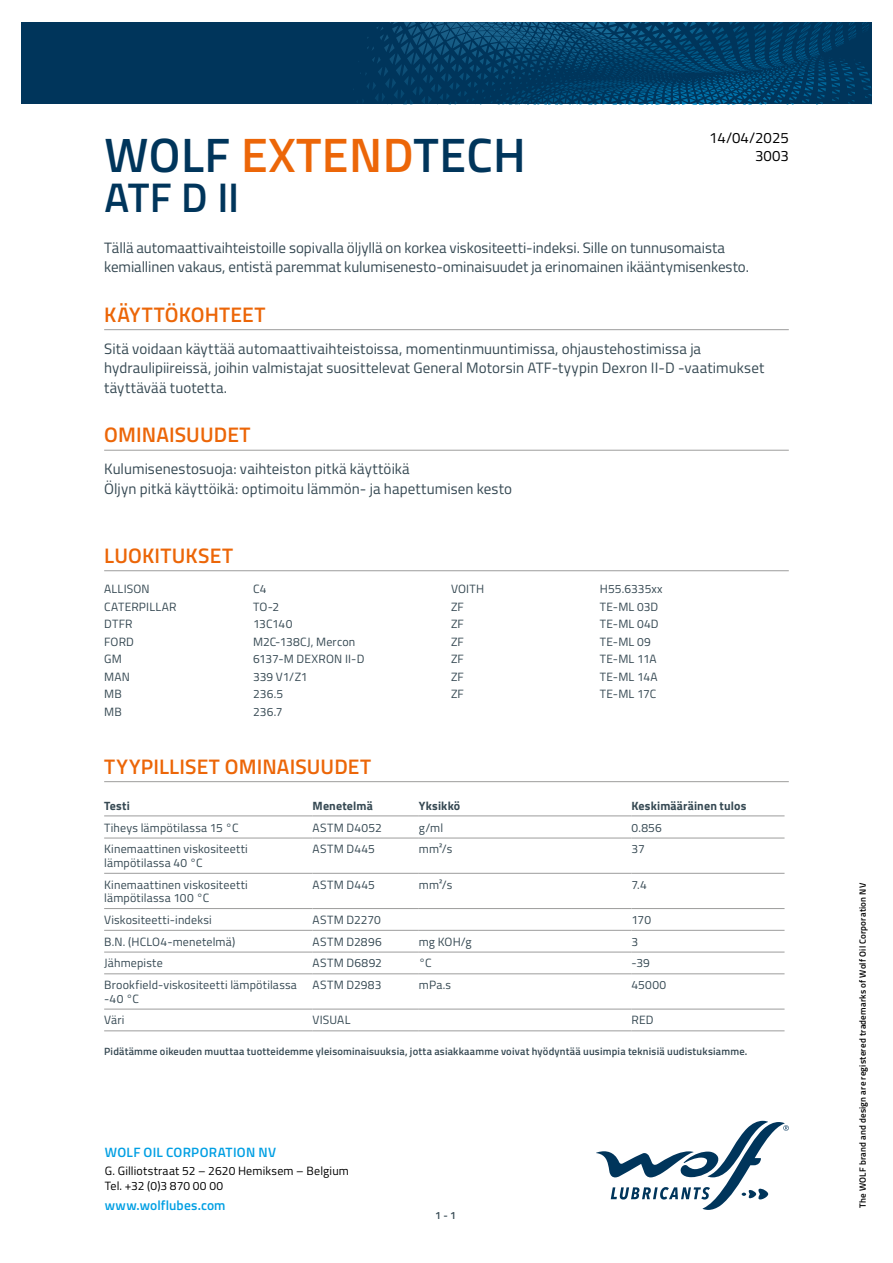
<style>
.page{position:relative;width:893px;height:1263px;background:#fff}
.page>*{position:absolute;margin:0;border:0;box-sizing:border-box;transform-origin:0 0}
.t1{font:600 48.3px "Titillium";letter-spacing:.01em;color:#00355b}
.t2{font:600 41.4px "Titillium";color:#00355b}
.t3{font:600 21px "Titillium";letter-spacing:.005em;color:#ec6608}
.t4{font:15px/19.5px "Titillium";letter-spacing:.005em;color:#364953}
.t5{font:15px/18px "Titillium";color:#000;text-align:right}
.t6{font:600 13.5px "Titillium";letter-spacing:.015em;color:#009fe3}
.t7{font:12px/13.5px "Titillium";letter-spacing:.015em;color:#364953}
.t8{font:12px/14.4px "Titillium";letter-spacing:.015em;color:#000}
.t9{font:700 12px "Titillium";letter-spacing:.015em;color:#364953}
.t10{font:600 10.5px "Titillium";letter-spacing:.02em;color:#364953}
.t11{font:600 9px "Titillium";letter-spacing:.025em;color:#000}
.s1{color:#ec6608}
</style>
<div class="page">
<svg style="left:596px;top:1121px;width:193px;height:89px"></svg>
<svg style="left:21px;top:22px;width:851px;height:82px;background:#013b62"></svg>
<hr style="left:104px;top:329px;width:685px;height:1px;background:#9d9d9c">
<hr style="left:104px;top:450px;width:685px;height:1px;background:#9d9d9c">
<hr style="left:104px;top:570px;width:685px;height:1px;background:#9d9d9c">
<hr style="left:104px;top:781px;width:685px;height:1px;background:#9d9d9c">
<hr style="left:104px;top:815px;width:209px;height:1px;background:#9d9d9c">
<hr style="left:313px;top:815px;width:106px;height:1px;background:#9d9d9c">
<hr style="left:419px;top:815px;width:212px;height:1px;background:#9d9d9c">
<hr style="left:631px;top:815px;width:153px;height:1px;background:#9d9d9c">
<hr style="left:104px;top:838px;width:209px;height:1px;background:#9d9d9c">
<hr style="left:313px;top:838px;width:106px;height:1px;background:#9d9d9c">
<hr style="left:419px;top:838px;width:212px;height:1px;background:#9d9d9c">
<hr style="left:631px;top:838px;width:153px;height:1px;background:#9d9d9c">
<hr style="left:104px;top:873px;width:209px;height:1px;background:#9d9d9c">
<hr style="left:313px;top:873px;width:106px;height:1px;background:#9d9d9c">
<hr style="left:419px;top:873px;width:212px;height:1px;background:#9d9d9c">
<hr style="left:631px;top:873px;width:153px;height:1px;background:#9d9d9c">
<hr style="left:104px;top:908px;width:209px;height:1px;background:#9d9d9c">
<hr style="left:313px;top:908px;width:106px;height:1px;background:#9d9d9c">
<hr style="left:419px;top:908px;width:212px;height:1px;background:#9d9d9c">
<hr style="left:631px;top:908px;width:153px;height:1px;background:#9d9d9c">
<hr style="left:104px;top:930px;width:209px;height:1px;background:#9d9d9c">
<hr style="left:313px;top:930px;width:106px;height:1px;background:#9d9d9c">
<hr style="left:419px;top:930px;width:212px;height:1px;background:#9d9d9c">
<hr style="left:631px;top:930px;width:153px;height:1px;background:#9d9d9c">
<hr style="left:104px;top:952px;width:209px;height:1px;background:#9d9d9c">
<hr style="left:313px;top:952px;width:106px;height:1px;background:#9d9d9c">
<hr style="left:419px;top:952px;width:212px;height:1px;background:#9d9d9c">
<hr style="left:631px;top:952px;width:153px;height:1px;background:#9d9d9c">
<hr style="left:104px;top:973px;width:209px;height:1px;background:#9d9d9c">
<hr style="left:313px;top:973px;width:106px;height:1px;background:#9d9d9c">
<hr style="left:419px;top:973px;width:212px;height:1px;background:#9d9d9c">
<hr style="left:631px;top:973px;width:153px;height:1px;background:#9d9d9c">
<hr style="left:104px;top:1009px;width:209px;height:1px;background:#9d9d9c">
<hr style="left:313px;top:1009px;width:106px;height:1px;background:#9d9d9c">
<hr style="left:419px;top:1009px;width:212px;height:1px;background:#9d9d9c">
<hr style="left:631px;top:1009px;width:153px;height:1px;background:#9d9d9c">
<hr style="left:104px;top:1030px;width:209px;height:1px;background:#9d9d9c">
<hr style="left:313px;top:1030px;width:106px;height:1px;background:#9d9d9c">
<hr style="left:419px;top:1030px;width:212px;height:1px;background:#9d9d9c">
<hr style="left:631px;top:1030px;width:153px;height:1px;background:#9d9d9c">
<p class="t5" style="left:709px;top:128px;width:81px">14/04/2025<br>3003</p>
<h1 class="t1" style="left:104px;top:118px;width:423px">WOLF <span class="s1">EXTEND</span>TECH</h1>
<h2 class="t2" style="left:104px;top:166px;width:137px">ATF D II</h2>
<p class="t4" style="left:104px;top:237px;width:646px">Tällä automaattivaihteistoille sopivalla öljyllä on korkea viskositeetti-indeksi. Sille on tunnusomaista kemiallinen vakaus, entistä paremmat kulumisenesto-ominaisuudet ja erinomainen ikääntymisenkesto.</p>
<h3 class="t3" style="left:104px;top:298px;width:163px">KÄYTTÖKOHTEET</h3>
<p class="t4" style="left:104px;top:338px;width:662px">Sitä voidaan käyttää automaattivaihteistoissa, momentinmuuntimissa, ohjaustehostimissa ja hydraulipiireissä, joihin valmistajat suosittelevat General Motorsin ATF-tyypin Dexron II-D -vaatimukset täyttävää tuotetta.</p>
<h3 class="t3" style="left:104px;top:419px;width:148px">OMINAISUUDET</h3>
<p class="t4" style="left:104px;top:459px;width:409px">Kulumisenestosuoja: vaihteiston pitkä käyttöikä<br>Öljyn pitkä käyttöikä: optimoitu lämmön- ja hapettumisen kesto</p>
<h3 class="t3" style="left:104px;top:539px;width:130px">LUOKITUKSET</h3>
<p class="t7" style="left:104px;top:582px;width:47px">ALLISON</p>
<p class="t7" style="left:253px;top:582px;width:15px">C4</p>
<p class="t7" style="left:104px;top:599px;width:74px">CATERPILLAR</p>
<p class="t7" style="left:253px;top:599px;width:28px">TO-2</p>
<p class="t7" style="left:104px;top:617px;width:30px">DTFR</p>
<p class="t7" style="left:253px;top:617px;width:41px">13C140</p>
<p class="t7" style="left:104px;top:634px;width:31px">FORD</p>
<p class="t7" style="left:253px;top:634px;width:104px">M2C-138CJ, Mercon</p>
<p class="t7" style="left:104px;top:652px;width:19px">GM</p>
<p class="t7" style="left:253px;top:652px;width:113px">6137-M DEXRON II-D</p>
<p class="t7" style="left:104px;top:669px;width:27px">MAN</p>
<p class="t7" style="left:253px;top:669px;width:56px">339 V1/Z1</p>
<p class="t7" style="left:104px;top:687px;width:19px">MB</p>
<p class="t7" style="left:253px;top:687px;width:32px">236.5</p>
<p class="t7" style="left:104px;top:704px;width:19px">MB</p>
<p class="t7" style="left:253px;top:704px;width:31px">236.7</p>
<p class="t7" style="left:451px;top:582px;width:35px">VOITH</p>
<p class="t7" style="left:600px;top:582px;width:64px">H55.6335xx</p>
<p class="t7" style="left:451px;top:599px;width:14px">ZF</p>
<p class="t7" style="left:600px;top:599px;width:60px">TE-ML 03D</p>
<p class="t7" style="left:451px;top:617px;width:14px">ZF</p>
<p class="t7" style="left:600px;top:617px;width:60px">TE-ML 04D</p>
<p class="t7" style="left:451px;top:634px;width:14px">ZF</p>
<p class="t7" style="left:600px;top:634px;width:53px">TE-ML 09</p>
<p class="t7" style="left:451px;top:652px;width:14px">ZF</p>
<p class="t7" style="left:600px;top:652px;width:58px">TE-ML 11A</p>
<p class="t7" style="left:451px;top:669px;width:14px">ZF</p>
<p class="t7" style="left:600px;top:669px;width:59px">TE-ML 14A</p>
<p class="t7" style="left:451px;top:687px;width:14px">ZF</p>
<p class="t7" style="left:600px;top:687px;width:58px">TE-ML 17C</p>
<h3 class="t3" style="left:104px;top:750px;width:268px">TYYPILLISET OMINAISUUDET</h3>
<p class="t9" style="left:104px;top:796px;width:27px">Testi</p>
<p class="t9" style="left:313px;top:796px;width:62px">Menetelmä</p>
<p class="t9" style="left:419px;top:796px;width:43px">Yksikkö</p>
<p class="t9" style="left:631px;top:796px;width:116px">Keskimääräinen tulos</p>
<p class="t7" style="left:104px;top:820px;width:136px">Tiheys lämpötilassa 15 °C</p>
<p class="t7" style="left:313px;top:820px;width:71px">ASTM D4052</p>
<p class="t7" style="left:419px;top:820px;width:26px">g/ml</p>
<p class="t7" style="left:631px;top:820px;width:32px">0.856</p>
<p class="t7" style="left:104px;top:842px;width:145px">Kinemaattinen viskositeetti lämpötilassa 40 °C</p>
<p class="t7" style="left:313px;top:842px;width:64px">ASTM D445</p>
<p class="t7" style="left:419px;top:842px;width:35px">mm²/s</p>
<p class="t7" style="left:631px;top:842px;width:15px">37</p>
<p class="t7" style="left:104px;top:877px;width:145px">Kinemaattinen viskositeetti lämpötilassa 100 °C</p>
<p class="t7" style="left:313px;top:877px;width:64px">ASTM D445</p>
<p class="t7" style="left:419px;top:877px;width:35px">mm²/s</p>
<p class="t7" style="left:631px;top:877px;width:17px">7.4</p>
<p class="t7" style="left:104px;top:912px;width:109px">Viskositeetti-indeksi</p>
<p class="t7" style="left:313px;top:912px;width:70px">ASTM D2270</p>
<p class="t7" style="left:631px;top:912px;width:21px">170</p>
<p class="t7" style="left:104px;top:934px;width:133px">B.N. (HCLO4-menetelmä)</p>
<p class="t7" style="left:313px;top:934px;width:71px">ASTM D2896</p>
<p class="t7" style="left:419px;top:934px;width:54px">mg KOH/g</p>
<p class="t7" style="left:631px;top:934px;width:8px">3</p>
<p class="t7" style="left:104px;top:956px;width:60px">Jähmepiste</p>
<p class="t7" style="left:313px;top:956px;width:71px">ASTM D6892</p>
<p class="t7" style="left:419px;top:956px;width:14px">°C</p>
<p class="t7" style="left:631px;top:956px;width:20px">-39</p>
<p class="t7" style="left:104px;top:978px;width:194px">Brookfield-viskositeetti lämpötilassa -40 °C</p>
<p class="t7" style="left:313px;top:978px;width:71px">ASTM D2983</p>
<p class="t7" style="left:419px;top:978px;width:34px">mPa.s</p>
<p class="t7" style="left:631px;top:978px;width:36px">45000</p>
<p class="t7" style="left:104px;top:1013px;width:22px">Väri</p>
<p class="t7" style="left:313px;top:1013px;width:39px">VISUAL</p>
<p class="t7" style="left:631px;top:1013px;width:24px">RED</p>
<p class="t10" style="left:104px;top:1043px;width:645px">Pidätämme oikeuden muuttaa tuotteidemme yleisominaisuuksia, jotta asiakkaamme voivat hyödyntää uusimpia teknisiä uudistuksiamme.</p>
<p class="t6" style="left:105px;top:1142px;width:173px">WOLF OIL CORPORATION NV</p>
<p class="t8" style="left:105px;top:1163px;width:246px">G. Gilliotstraat 52 – 2620 Hemiksem – Belgium<br>Tel. +32 (0)3 870 00 00</p>
<p class="t6" style="left:105px;top:1195px;width:122px">www.wolflubes.com</p>
<p class="t10" style="left:435px;top:1207px;width:22px">1 - 1</p>
<p class="t11" style="left:856px;top:1208px;width:326px;rotate:-90deg">The WOLF brand and design are registered trademarks of Wolf Oil Corporation NV</p>
</div>
